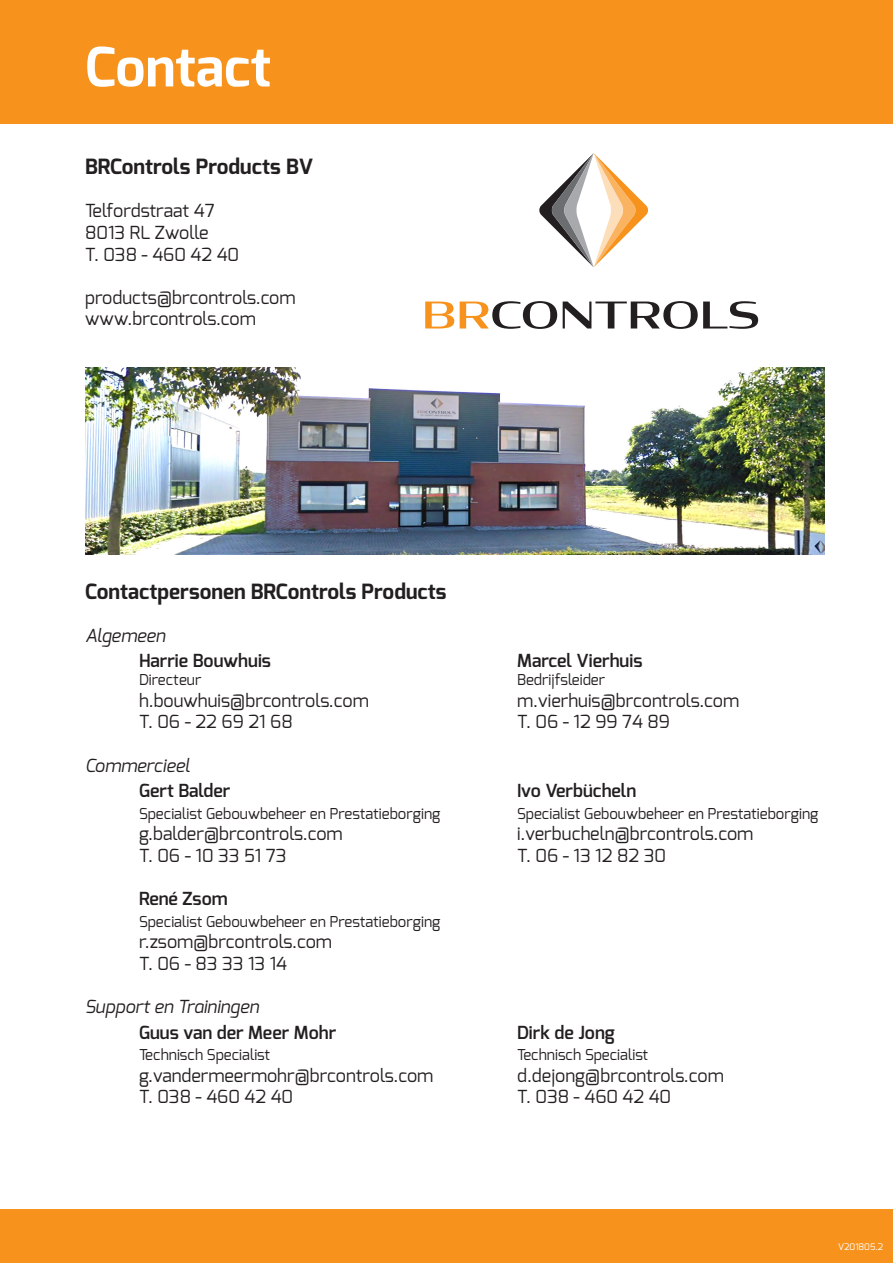
<style>
.page{position:relative;width:893px;height:1263px;background:#fff}
.page>*{position:absolute;margin:0;border:0;box-sizing:border-box;transform-origin:0 0}
.t1{font:700 54px "Exo";color:#fff}
.t2{font:700 21px "Exo";color:#231f20}
.t3{font:18px "Exo";color:#231f20}
.t4{font:600 18px "Exo";color:#231f20}
.t5{font:italic 18px "Exo";color:#231f20}
.t6{font:15px "Exo";color:#231f20}
.t7{font:9px "Exo";color:#fff}
</style>
<div class="page">
<div style="left:0;top:0;width:893px;height:124px;background:#f7931d"></div>
<div style="left:0;top:1209px;width:893px;height:54px;background:#f7931d"></div>
<svg style="left:425px;top:301px;width:29px;height:27px"></svg>
<svg style="left:460px;top:301px;width:97px;height:28px"></svg>
<svg style="left:563px;top:301px;width:195px;height:28px"></svg>
<svg style="left:539px;top:153px;width:109px;height:114px"></svg>
<img style="left:85px;top:368px;width:740px;height:187px">
<p class="t1" style="left:85px;top:32px;width:188px">Contact</p>
<p class="t2" style="left:85px;top:153px;width:230px">BRControls Products BV</p>
<p class="t3" style="left:85px;top:199px;width:131px">Telfordstraat 47</p>
<p class="t3" style="left:85px;top:221px;width:125px">8013 RL Zwolle</p>
<p class="t3" style="left:85px;top:242px;width:156px">T. 038 - 460 42 40</p>
<p class="t3" style="left:85px;top:286px;width:212px">products@brcontrols.com</p>
<p class="t3" style="left:85px;top:307px;width:172px">www.brcontrols.com</p>
<p class="t2" style="left:85px;top:578px;width:363px">Contactpersonen BRControls Products</p>
<p class="t5" style="left:85px;top:623px;width:82px">Algemeen</p>
<p class="t4" style="left:139px;top:649px;width:133px">Harrie Bouwhuis</p>
<p class="t4" style="left:517px;top:649px;width:127px">Marcel Vierhuis</p>
<p class="t6" style="left:139px;top:670px;width:64px">Directeur</p>
<p class="t6" style="left:517px;top:670px;width:90px">Bedrijfsleider</p>
<p class="t3" style="left:139px;top:689px;width:231px">h.bouwhuis@brcontrols.com</p>
<p class="t3" style="left:517px;top:689px;width:224px">m.vierhuis@brcontrols.com</p>
<p class="t3" style="left:139px;top:710px;width:155px">T. 06 - 22 69 21 68</p>
<p class="t3" style="left:517px;top:710px;width:155px">T. 06 - 12 99 74 89</p>
<p class="t5" style="left:85px;top:753px;width:107px">Commercieel</p>
<p class="t4" style="left:139px;top:779px;width:93px">Gert Balder</p>
<p class="t4" style="left:517px;top:779px;width:121px">Ivo Verbücheln</p>
<p class="t6" style="left:139px;top:803px;width:303px">Specialist Gebouwbeheer en Prestatieborging</p>
<p class="t6" style="left:517px;top:803px;width:303px">Specialist Gebouwbeheer en Prestatieborging</p>
<p class="t3" style="left:139px;top:822px;width:205px">g.balder@brcontrols.com</p>
<p class="t3" style="left:517px;top:822px;width:238px">i.verbucheln@brcontrols.com</p>
<p class="t3" style="left:139px;top:844px;width:149px">T. 06 - 10 33 51 73</p>
<p class="t3" style="left:517px;top:844px;width:150px">T. 06 - 13 12 82 30</p>
<p class="t4" style="left:139px;top:887px;width:90px">René Zsom</p>
<p class="t6" style="left:139px;top:911px;width:303px">Specialist Gebouwbeheer en Prestatieborging</p>
<p class="t3" style="left:139px;top:930px;width:195px">r.zsom@brcontrols.com</p>
<p class="t3" style="left:139px;top:952px;width:150px">T. 06 - 83 33 13 14</p>
<p class="t5" style="left:85px;top:995px;width:176px">Support en Trainingen</p>
<p class="t4" style="left:139px;top:1020px;width:199px">Guus van der Meer Mohr</p>
<p class="t4" style="left:517px;top:1020px;width:99px">Dirk de Jong</p>
<p class="t6" style="left:139px;top:1045px;width:133px">Technisch Specialist</p>
<p class="t6" style="left:517px;top:1045px;width:133px">Technisch Specialist</p>
<p class="t3" style="left:139px;top:1064px;width:296px">g.vandermeermohr@brcontrols.com</p>
<p class="t3" style="left:517px;top:1064px;width:208px">d.dejong@brcontrols.com</p>
<p class="t3" style="left:139px;top:1085px;width:156px">T. 038 - 460 42 40</p>
<p class="t3" style="left:517px;top:1085px;width:156px">T. 038 - 460 42 40</p>
<p class="t7" style="left:838px;top:1241px;width:47px">V201805.2</p>
</div>
